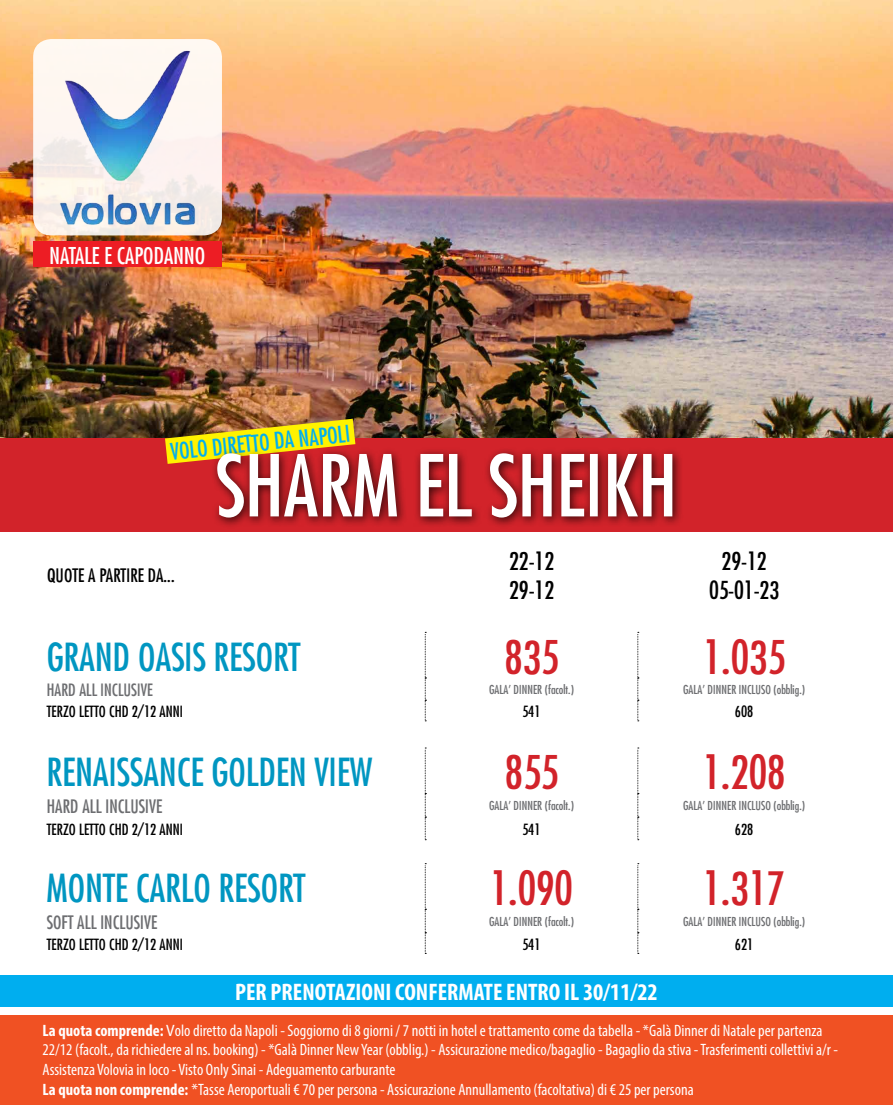
<style>
.page{position:relative;width:893px;height:1113px;background:#fff}
.page>*{position:absolute;margin:0;border:0;box-sizing:border-box;transform-origin:0 0}
.t1{font:condensed 82.5px "Futura";color:#fff}
.t2{font:condensed 45px "Futura";color:#d2232a}
.t3{font:condensed 37.5px "Futura";color:#0096c1}
.t4{font:700 condensed 24px "Myriad Pro";color:#fff}
.t5{font:condensed 24px/28.8px "Futura";color:#000}
.t6{font:condensed 22.5px "Futura";color:#00aeef}
.t7{font:condensed 22.5px "Futura";color:#fff}
.t8{font:condensed 18px "Futura";color:#6d6e71}
.t9{font:condensed 18px "Futura";color:#000}
.t10{font:condensed 16.5px/19.8px "Myriad Pro";color:#fff}
.t11{font:condensed 16.5px "Futura";color:#6d6e71}
.t12{font:condensed 15px "Futura";color:#000}
.t13{font:condensed 12px "Futura";color:#6d6e71}
.s1{font-weight:700}
.s2{font-stretch:semi-condensed}
</style>
<div class="page">
<img style="left:0;top:0;width:893px;height:438px">
<div style="left:0;top:438px;width:893px;height:94px;background:#d2232a"></div>
<div style="left:0;top:1014px;width:893px;height:90px;background:#f05123"></div>
<div style="left:0;top:974px;width:893px;height:31px;background:#00aeef"></div>
<div style="left:33px;top:241px;width:189px;height:26px;background:#ed1d24"></div>
<svg style="left:425px;top:631px;width:1px;height:90px"></svg>
<svg style="left:637px;top:631px;width:2px;height:90px"></svg>
<svg style="left:425px;top:747px;width:1px;height:93px"></svg>
<svg style="left:637px;top:747px;width:2px;height:93px"></svg>
<svg style="left:425px;top:863px;width:1px;height:90px"></svg>
<svg style="left:637px;top:863px;width:2px;height:90px"></svg>
<div style="left:33px;top:39px;width:189px;height:196px;background:linear-gradient(to right,#faf4ee,#fcf3ec);border-radius:18px"></div>
<img style="left:56px;top:48px;width:143px;height:178px">
<img style="left:165px;top:418px;width:190px;height:45px">
<div style="left:210px;top:446px;width:474px;height:83px;background:#000;opacity:.75"></div>
<h3 class="t7" style="left:50px;top:241px;width:157px">NATALE E CAPODANNO</h3>
<h3 class="t6" style="left:169px;top:437px;width:182px;rotate:-6deg">VOLO DIRETTO DA NAPOLI</h3>
<h1 class="t1" style="left:216px;top:433px;width:463px">SHARM EL SHEIKH</h1>
<p class="t9" style="left:47px;top:564px;width:129px">QUOTE A PARTIRE DA...</p>
<h3 class="t5" style="left:509px;top:546px;width:47px">22-12<br>29-12</h3>
<h3 class="t5" style="left:709px;top:546px;width:72px;text-align:center">29-12<br>05-01-23</h3>
<h3 class="t3" style="left:47px;top:632px;width:255px">GRAND OASIS RESORT</h3>
<h2 class="t2" style="left:504px;top:628px;width:56px">835</h2>
<h2 class="t2" style="left:703px;top:628px;width:83px">1.035</h2>
<p class="t11" style="left:47px;top:679px;width:107px">HARD ALL INCLUSIVE</p>
<p class="t13" style="left:489px;top:681px;width:86px">GALA’ DINNER (facolt.)</p>
<p class="t13" style="left:683px;top:681px;width:123px">GALA’ DINNER INCLUSO (obblig.)</p>
<p class="t12" style="left:47px;top:701px;width:138px">TERZO LETTO CHD 2/12 ANNI</p>
<p class="t12" style="left:522px;top:701px;width:20px">541</p>
<p class="t12" style="left:735px;top:701px;width:20px">608</p>
<h3 class="t3" style="left:47px;top:748px;width:327px">RENAISSANCE GOLDEN VIEW</h3>
<h2 class="t2" style="left:505px;top:743px;width:55px">855</h2>
<h2 class="t2" style="left:703px;top:743px;width:84px">1.208</h2>
<p class="t8" style="left:47px;top:794px;width:117px">HARD ALL INCLUSIVE</p>
<p class="t13" style="left:489px;top:798px;width:86px">GALA’ DINNER (facolt.)</p>
<p class="t13" style="left:683px;top:798px;width:123px">GALA’ DINNER INCLUSO (obblig.)</p>
<p class="t12" style="left:47px;top:819px;width:138px">TERZO LETTO CHD 2/12 ANNI</p>
<p class="t12" style="left:522px;top:819px;width:20px">541</p>
<p class="t12" style="left:735px;top:819px;width:20px">628</p>
<h3 class="t3" style="left:47px;top:863px;width:260px">MONTE CARLO RESORT</h3>
<h2 class="t2" style="left:490px;top:859px;width:84px">1.090</h2>
<h2 class="t2" style="left:703px;top:859px;width:84px">1.317</h2>
<p class="t8" style="left:47px;top:910px;width:112px">SOFT ALL INCLUSIVE</p>
<p class="t13" style="left:489px;top:913px;width:86px">GALA’ DINNER (facolt.)</p>
<p class="t13" style="left:683px;top:913px;width:123px">GALA’ DINNER INCLUSO (obblig.)</p>
<p class="t12" style="left:47px;top:934px;width:138px">TERZO LETTO CHD 2/12 ANNI</p>
<p class="t12" style="left:522px;top:934px;width:20px">541</p>
<p class="t12" style="left:735px;top:934px;width:20px">621</p>
<h3 class="t4" style="left:235px;top:976px;width:424px">PER PRENOTAZIONI CONFERMATE ENTRO IL 30/11/22</h3>
<p class="t10" style="left:43px;top:1019px;width:797px"><span class="s1">La quota comprende:</span> <span class="s2">V</span>olo diretto da Napoli - Soggiorno di 8 giorni / 7 notti in hotel e trattamento come da tabella - *Galà Dinner di Natale per partenza 22/12 (facolt., da richiedere al ns. booking) - *Galà Dinner New Year (obblig.) - Assicurazione medico/bagaglio - Bagaglio da stiva - Trasferimenti collettivi a/r - Assistenza Volovia in loco - Visto Only Sinai - Adeguamento carburante<br><span class="s1">La quota non comprende:</span> <span class="s2">*</span>Tasse Aeroportuali € 70 per persona - Assicurazione Annullamento (facoltativa) di € 25 per persona</p>
</div>
